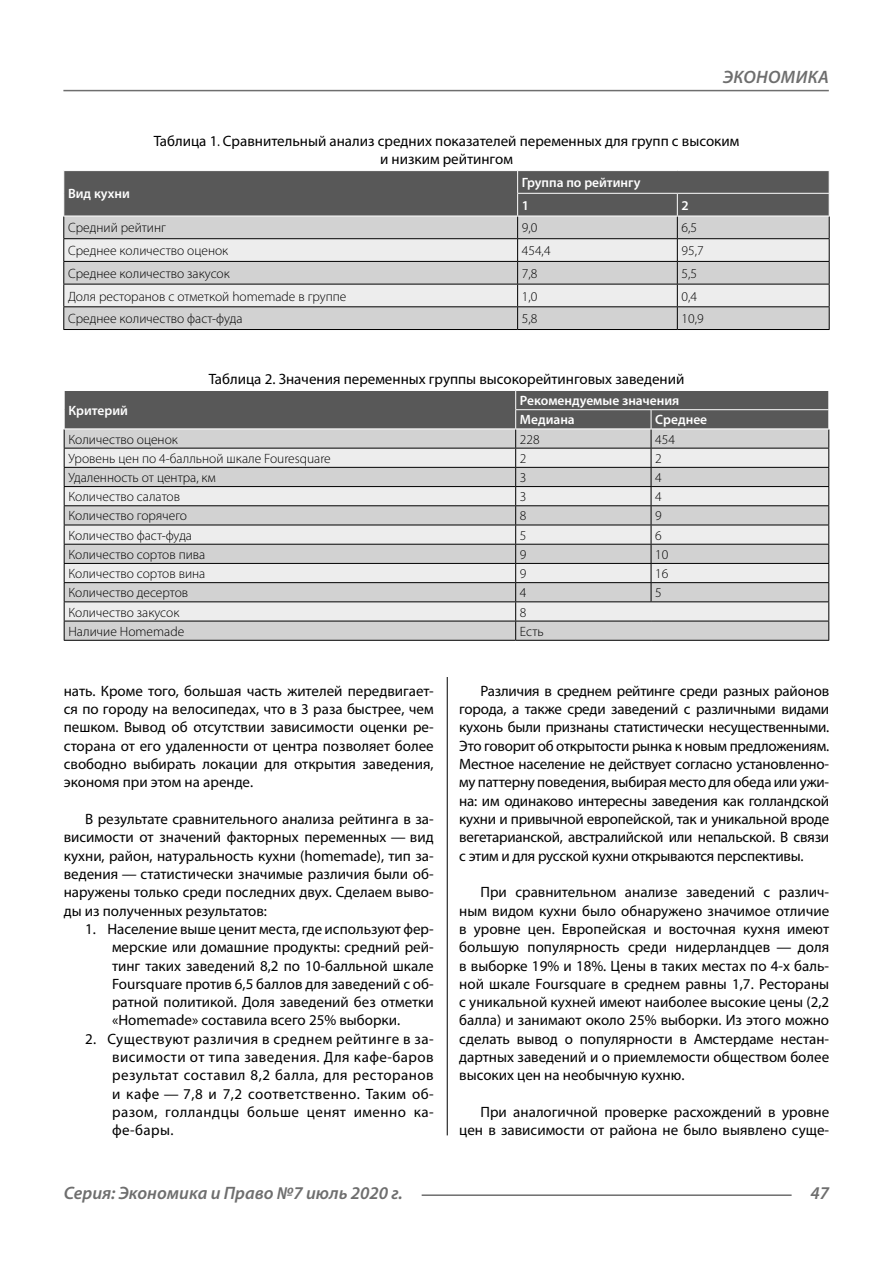
<style>
.page{position:relative;width:893px;height:1263px;background:#fff}
.page>*{position:absolute;margin:0;border:0;box-sizing:border-box;transform-origin:0 0}
.t1{font:italic 600 18px "Myriad Pro";color:#6e6e6e}
.Normal{font:15px/18.3px "Myriad Pro";color:#000;text-align:justify}
.podpis{font:15px/18.3px "Myriad Pro";color:#000;text-align:center}
.Tab_content{font:300 13.5px "Myriad Pro";color:#000}
.Tab_header{font:600 13.5px "Myriad Pro";color:#fff}
</style>
<div class="page">
<hr style="left:447px;top:128px;width:1px;height:1007px;background:#000">
<div style="left:64px;top:128px;width:765px;height:549px;background:#fff"></div>
<hr style="left:63px;top:329px;width:455px;height:1px;background:#000">
<hr style="left:518px;top:329px;width:159px;height:1px;background:#000">
<hr style="left:677px;top:329px;width:153px;height:1px;background:#000">
<svg style="left:63px;top:171px;width:767px;height:158px;background:#b1b1b1"></svg>
<hr style="left:63px;top:216px;width:455px;height:1px;background:#fff">
<hr style="left:518px;top:216px;width:159px;height:1px;background:#fff">
<hr style="left:677px;top:216px;width:153px;height:1px;background:#fff">
<hr style="left:64px;top:640px;width:452px;height:1px;background:#000">
<hr style="left:516px;top:640px;width:135px;height:1px;background:#000">
<hr style="left:651px;top:640px;width:178px;height:1px;background:#000">
<svg style="left:64px;top:390px;width:765px;height:250px;background:#c1c1c1"></svg>
<hr style="left:64px;top:428px;width:452px;height:1px;background:#fff">
<hr style="left:516px;top:428px;width:135px;height:1px;background:#fff">
<hr style="left:651px;top:428px;width:178px;height:1px;background:#fff">
<hr style="left:63px;top:90px;width:766px;height:1px;background:#6e6e6e">
<hr style="left:422px;top:1194px;width:370px;height:2px;background:#6e6e6e">
<p class="t1" style="left:723px;top:66px;width:24px">Экономика</p>
<p class="Tab_header" style="left:68px;top:185px;width:63px">Вид кухни</p>
<p class="podpis" style="left:154px;top:131px;width:587px">Таблица 1. Сравнительный анализ средних показателей переменных для групп с высоким и низким рейтингом</p>
<p class="Tab_header" style="left:522px;top:174px;width:120px">Группа по рейтингу</p>
<p class="Tab_header" style="left:522px;top:197px;width:9px">1</p>
<p class="Tab_header" style="left:682px;top:197px;width:9px">2</p>
<p class="Tab_content" style="left:68px;top:220px;width:100px">Средний рейтинг</p>
<p class="Tab_content" style="left:522px;top:220px;width:17px">9,0</p>
<p class="Tab_content" style="left:682px;top:220px;width:17px">6,5</p>
<p class="Tab_content" style="left:68px;top:242px;width:162px">Среднее количество оценок</p>
<p class="Tab_content" style="left:522px;top:242px;width:30px">454,4</p>
<p class="Tab_content" style="left:682px;top:242px;width:24px">95,7</p>
<p class="Tab_content" style="left:68px;top:265px;width:163px">Среднее количество закусок</p>
<p class="Tab_content" style="left:522px;top:265px;width:17px">7,8</p>
<p class="Tab_content" style="left:682px;top:265px;width:17px">5,5</p>
<p class="Tab_content" style="left:68px;top:288px;width:280px">Доля ресторанов с отметкой homemade в группе</p>
<p class="Tab_content" style="left:522px;top:288px;width:17px">1,0</p>
<p class="Tab_content" style="left:682px;top:288px;width:17px">0,4</p>
<p class="Tab_content" style="left:68px;top:311px;width:176px">Среднее количество фаст-фуда</p>
<p class="Tab_content" style="left:522px;top:311px;width:17px">5,8</p>
<p class="Tab_content" style="left:682px;top:311px;width:24px">10,9</p>
<p class="Tab_header" style="left:68px;top:402px;width:61px">Критерий</p>
<p class="podpis" style="left:209px;top:370px;width:477px">Таблица 2. Значения переменных группы высокорейтинговых заведений</p>
<p class="Tab_header" style="left:520px;top:392px;width:161px">Рекомендуемые значения</p>
<p class="Tab_header" style="left:520px;top:411px;width:56px">Медиана</p>
<p class="Tab_header" style="left:655px;top:411px;width:53px">Среднее</p>
<p class="Tab_content" style="left:68px;top:431px;width:111px">Количество оценок</p>
<p class="Tab_content" style="left:520px;top:431px;width:21px">228</p>
<p class="Tab_content" style="left:655px;top:431px;width:21px">454</p>
<p class="Tab_content" style="left:68px;top:450px;width:264px">Уровень цен по 4-балльной шкале Fouresquare</p>
<p class="Tab_content" style="left:520px;top:450px;width:8px">2</p>
<p class="Tab_content" style="left:655px;top:450px;width:8px">2</p>
<p class="Tab_content" style="left:68px;top:469px;width:149px">Удаленность от центра, км</p>
<p class="Tab_content" style="left:520px;top:469px;width:8px">3</p>
<p class="Tab_content" style="left:655px;top:469px;width:8px">4</p>
<p class="Tab_content" style="left:68px;top:489px;width:113px">Количество салатов</p>
<p class="Tab_content" style="left:520px;top:489px;width:8px">3</p>
<p class="Tab_content" style="left:655px;top:489px;width:8px">4</p>
<p class="Tab_content" style="left:68px;top:508px;width:120px">Количество горячего</p>
<p class="Tab_content" style="left:520px;top:508px;width:8px">8</p>
<p class="Tab_content" style="left:655px;top:508px;width:8px">9</p>
<p class="Tab_content" style="left:68px;top:527px;width:125px">Количество фаст-фуда</p>
<p class="Tab_content" style="left:520px;top:527px;width:8px">5</p>
<p class="Tab_content" style="left:655px;top:527px;width:8px">6</p>
<p class="Tab_content" style="left:68px;top:546px;width:138px">Количество сортов пива</p>
<p class="Tab_content" style="left:520px;top:546px;width:8px">9</p>
<p class="Tab_content" style="left:655px;top:546px;width:15px">10</p>
<p class="Tab_content" style="left:68px;top:565px;width:138px">Количество сортов вина</p>
<p class="Tab_content" style="left:520px;top:565px;width:8px">9</p>
<p class="Tab_content" style="left:655px;top:565px;width:15px">16</p>
<p class="Tab_content" style="left:68px;top:585px;width:121px">Количество десертов</p>
<p class="Tab_content" style="left:520px;top:585px;width:8px">4</p>
<p class="Tab_content" style="left:655px;top:585px;width:8px">5</p>
<p class="Tab_content" style="left:68px;top:604px;width:113px">Количество закусок</p>
<p class="Tab_content" style="left:520px;top:604px;width:8px">8</p>
<p class="Tab_content" style="left:68px;top:623px;width:117px">Наличие Homemade</p>
<p class="Tab_content" style="left:520px;top:623px;width:25px">Есть</p>
<p class="Normal" style="left:64px;top:681px;width:371px">нать. Кроме того, большая часть жителей передвигает&shy;ся по городу на велосипедах, что в 3 раза быстрее, чем пешком. Вывод об отсутствии зависимости оценки ре&shy;сторана от его удаленности от центра позволяет более свободно выбирать локации для открытия заведения, экономя при этом на аренде.</p>
<p class="Normal" style="left:64px;top:809px;width:371px;text-indent:21px">В результате сравнительного анализа рейтинга в за&shy;висимости от значений факторных переменных — вид кухни, район, натуральность кухни (homemade), тип за&shy;ведения — статистически значимые различия были об&shy;наружены только среди последних двух. Сделаем выво&shy;ды из полученных результатов:</p>
<p class="Normal" style="left:112px;top:919px;width:323px;text-indent:-27px">1. Население выше ценит места, где используют фер&shy;мерские или домашние продукты: средний рей&shy;тинг таких заведений 8,2 по 10-балльной шкале Foursquare против 6,5 баллов для заведений с об&shy;ратной политикой. Доля заведений без отметки «Homemade» составила всего 25% выборки.</p>
<p class="Normal" style="left:112px;top:1029px;width:323px;text-indent:-27px">2. Существуют различия в среднем рейтинге в за&shy;висимости от типа заведения. Для кафе-баров результат составил 8,2 балла, для ресторанов и кафе — 7,8 и 7,2 соответственно. Таким об&shy;разом, голландцы больше ценят именно ка&shy;фе-бары.</p>
<p class="Normal" style="left:459px;top:681px;width:371px;text-indent:21px">Различия в среднем рейтинге среди разных районов города, а также среди заведений с различными видами кухонь были признаны статистически несущественными.<br>Это говорит об открытости рынка к новым предложениям.<br>Местное население не действует согласно установленно&shy;му паттерну поведения, выбирая место для обеда или ужи&shy;на: им одинаково интересны заведения как голландской кухни и привычной европейской, так и уникальной вроде вегетарианской, австралийской или непальской. В связи с этим и для русской кухни открываются перспективы.</p>
<p class="Normal" style="left:459px;top:883px;width:371px;text-indent:21px">При сравнительном анализе заведений с различ&shy;ным видом кухни было обнаружено значимое отличие в уровне цен. Европейская и восточная кухня имеют большую популярность среди нидерландцев — доля в выборке 19% и 18%. Цены в таких местах по 4-х баль&shy;ной шкале Foursquare в среднем равны 1,7. Рестораны с уникальной кухней имеют наиболее высокие цены (2,2 балла) и занимают около 25% выборки. Из этого можно сделать вывод о популярности в Амстердаме нестан&shy;дартных заведений и о приемлемости обществом более высоких цен на необычную кухню.</p>
<p class="Normal" style="left:459px;top:1103px;width:371px;text-align:right">При аналогичной проверке расхождений в уровне цен в зависимости от района не было выявлено суще-</p>
<p class="t1" style="left:64px;top:1182px;width:341px">Серия: Экономика и Право №7 июль 2020 г.</p>
<p class="t1" style="left:810px;top:1182px;width:20px">47</p>
</div>
